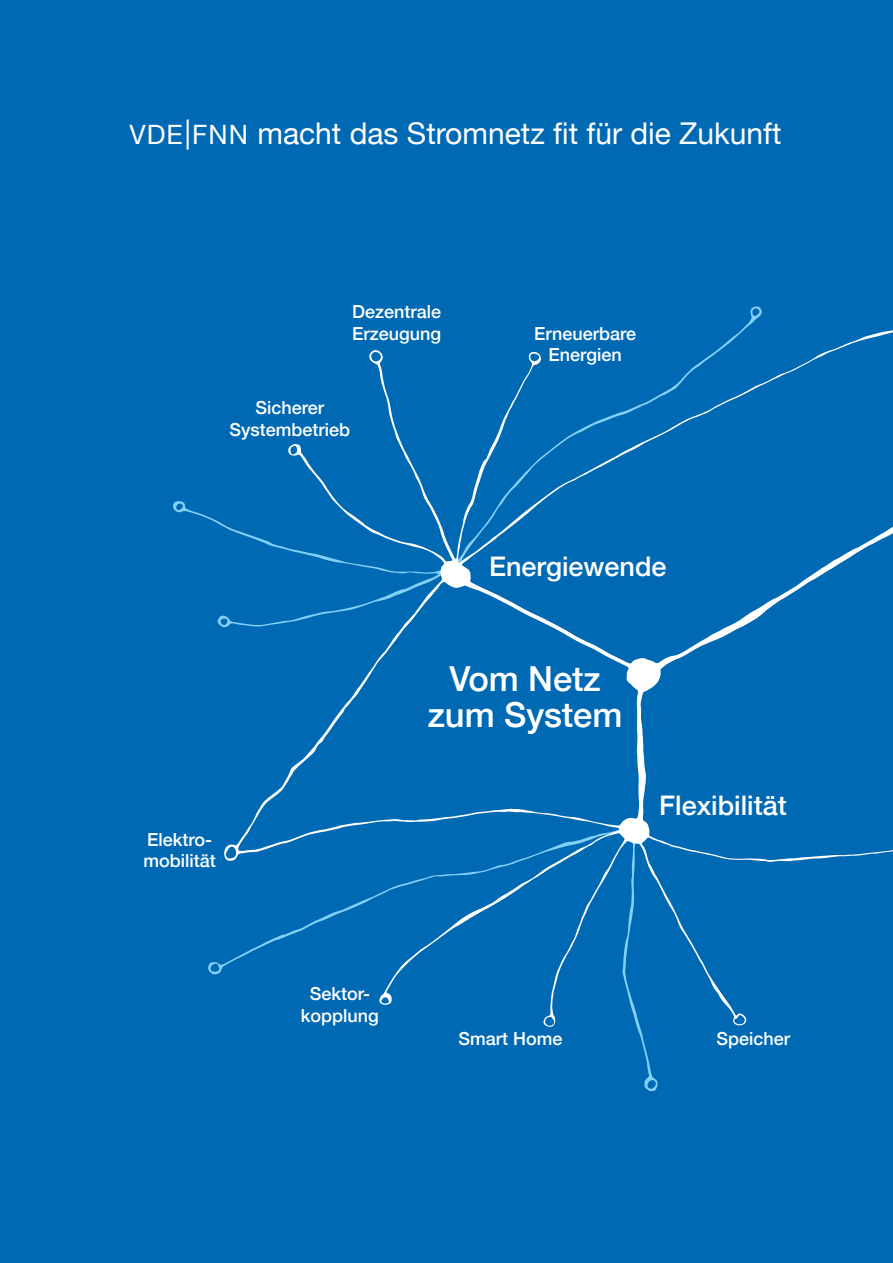
<style>
.page{position:relative;width:893px;height:1263px;background:#0069b4}
.page>*{position:absolute;margin:0;border:0;box-sizing:border-box;transform-origin:0 0}
.t1{font:500 34.5px/36px "Helvetica Neue";letter-spacing:-.005em;color:#fff;text-align:center}
.t2{font:30px "Helvetica Neue";color:#fff}
.t3{font:500 27px "Helvetica Neue";color:#fff}
.t4{font:500 18px/21.6px "Helvetica Neue";color:#fff;text-align:center}
.s1{font-size:26.7px}
</style>
<div class="page">
<svg style="left:173px;top:501px;width:51px;height:126px"></svg>
<svg style="left:637px;top:1027px;width:21px;height:64px"></svg>
<svg style="left:224px;top:306px;width:669px;height:721px"></svg>
<h2 class="t2" style="left:129px;top:112px;width:654px"><span class="s1">VDE</span>|<span class="s1">FNN</span> macht das Stromnetz fit für die Zukunft</h2>
<p class="t4" style="left:352px;top:300px;width:91px;text-align:left">Dezentrale<br>Erzeugung</p>
<p class="t4" style="left:229px;top:396px;width:122px">Sicherer<br>Systembetrieb</p>
<p class="t4" style="left:534px;top:322px;width:104px">Erneuerbare<br>Energien</p>
<h3 class="t3" style="left:489px;top:544px;width:179px">Energiewende</h3>
<p class="t4" style="left:143px;top:827px;width:74px;text-align:left">Elektro&shy;mobilität</p>
<h1 class="t1" style="left:428px;top:659px;width:196px">Vom Netz zum System</h1>
<h3 class="t3" style="left:659px;top:784px;width:129px">Flexibilität</h3>
<p class="t4" style="left:301px;top:982px;width:80px">Sektor&shy;kopplung</p>
<p class="t4" style="left:458px;top:1026px;width:106px">Smart Home</p>
<p class="t4" style="left:716px;top:1026px;width:75px">Speicher</p>
</div>
